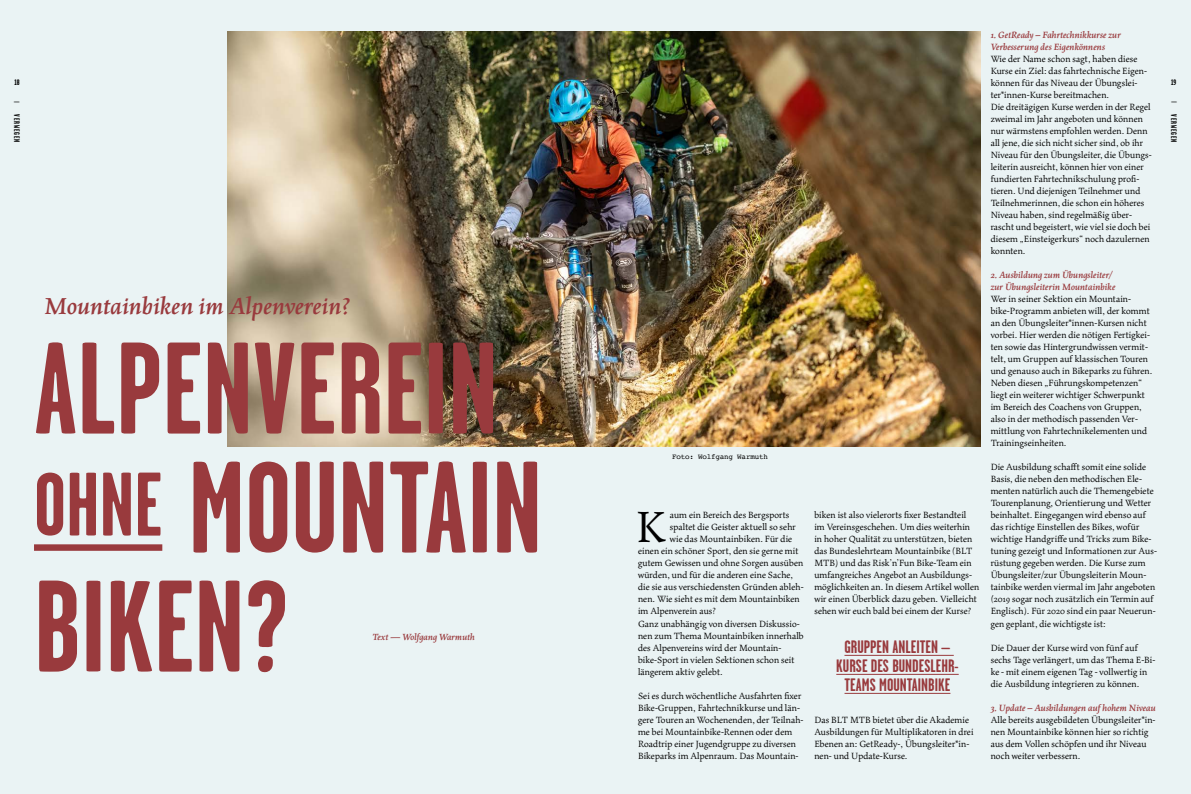
<style>
.page{position:relative;width:1191px;height:794px;background:#eaf3f4}
.page>*{position:absolute;margin:0;border:0;box-sizing:border-box;transform-origin:0 0}
.t1{font:700 130px/119px "Garage Gothic";color:#993a3d}
.t2{font:49.4px "Maiola Pro";color:#000}
.t3{font:italic 700 26px "Maiola Pro";color:#993a3d}
.t4{font:700 18px/19px "Garage Gothic";color:#993a3d;text-align:center}
.t5{font:10.2px/12px "Maiola Pro";color:#000}
.t6{font:italic 700 10.2px/12px "Maiola Pro";color:#993a3d}
.t7{font:italic 700 10px "Maiola Pro";color:#993a3d}
.t8{font:700 8px "Garage Gothic";letter-spacing:.1em;color:#000}
.t9{font:700 8px "Garage Gothic";letter-spacing:.1em;color:#000;scale:1.45 1}
.t10{font:7.5px "Courier";letter-spacing:-.02em;color:#000}
.s1{font-size:90px}
</style>
<div class="page">
<img style="left:227px;top:31px;width:753px;height:415px">
<hr style="left:844px;top:655px;width:109px;height:1px;background:#993a3d">
<hr style="left:836px;top:674px;width:122px;height:1px;background:#993a3d">
<hr style="left:844px;top:693px;width:106px;height:1px;background:#993a3d">
<div style="left:34px;top:544px;width:128px;height:7px;background:#993a3d"></div>
<p class="t8" style="left:15px;top:78px;width:7px">18</p>
<p class="t9" style="left:14px;top:97px;width:6px">–</p>
<p class="t8" style="left:21px;top:114px;width:29px;rotate:90deg">VERWEGEN</p>
<h3 class="t3" style="left:44px;top:292px;width:307px">Mountainbiken im Alpenverein?</h3>
<h1 class="t1" style="left:34px;top:330px;width:510px">ALPENVEREIN<br><span class="s1">OHNE</span> MOUNTAIN<br>BIKEN?</h1>
<p class="t7" style="left:372px;top:631px;width:104px">Text — Wolfgang Warmuth</p>
<p class="t10" style="left:672px;top:451px;width:97px">Foto: Wolfgang Warmuth</p>
<h2 class="t2" style="left:636px;top:501px;width:32px">K</h2>
<p class="t5" style="left:669px;top:509px;width:121px">aum ein Bereich des Bergsports</p>
<p class="t5" style="left:669px;top:521px;width:128px">spaltet die Geister aktuell so sehr</p>
<p class="t5" style="left:669px;top:533px;width:124px">wie das Mountainbiken. Für die</p>
<p class="t5" style="left:638px;top:545px;width:162px">einen ein schöner Sport, den sie gerne mit</p>
<p class="t5" style="left:638px;top:557px;width:167px">gutem Gewissen und ohne Sorgen ausüben</p>
<p class="t5" style="left:638px;top:569px;width:156px">würden, und für die anderen eine Sache,</p>
<p class="t5" style="left:638px;top:581px;width:167px">die sie aus verschiedensten Gründen ableh-</p>
<p class="t5" style="left:638px;top:593px;width:163px">nen. Wie sieht es mit dem Mountainbiken</p>
<p class="t5" style="left:638px;top:605px;width:79px">im Alpenverein aus?</p>
<p class="t5" style="left:638px;top:617px;width:163px">Ganz unabhängig von diversen Diskussio-</p>
<p class="t5" style="left:638px;top:629px;width:167px">nen zum Thema Mountainbiken innerhalb</p>
<p class="t5" style="left:638px;top:641px;width:145px">des Alpenvereins wird der Mountain-</p>
<p class="t5" style="left:638px;top:653px;width:158px">bike-Sport in vielen Sektionen schon seit</p>
<p class="t5" style="left:638px;top:665px;width:86px">längerem aktiv gelebt.</p>
<p class="t5" style="left:638px;top:689px;width:167px">Sei es durch wöchentliche Ausfahrten fixer Bike-Gruppen, Fahrtechnikkurse und län&shy;gere Touren an Wochenenden, der Teilnah&shy;me bei Mountainbike-Rennen oder dem Roadtrip einer Jugendgruppe zu diversen Bikeparks im Alpenraum. Das Mountain-</p>
<p class="t5" style="left:814px;top:509px;width:167px">biken ist also vielerorts fixer Bestandteil im Vereinsgeschehen. Um dies weiterhin in hoher Qualität zu unterstützen, bieten das Bundeslehrteam Mountainbike (BLT MTB) und das Risk’n’Fun Bike-Team ein umfangreiches Angebot an Ausbildungs&shy;möglichkeiten an. In diesem Artikel wollen wir einen Überblick dazu geben. Vielleicht sehen wir euch bald bei einem der Kurse?</p>
<h3 class="t4" style="left:836px;top:638px;width:124px">GRUPPEN ANLEITEN –<br>KURSE DES BUNDESLEHR-<br>TEAMS MOUNTAINBIKE</h3>
<p class="t5" style="left:814px;top:713px;width:161px">Das BLT MTB bietet über die Akademie Ausbildungen für Multiplikatoren in drei Ebenen an: GetReady-, Übungsleiter*in&shy;nen- und Update-Kurse.</p>
<p class="t6" style="left:990px;top:29px;width:132px">1. GetReady – Fahrtechnikkurse zur<br>Verbesserung des Eigenkönnens</p>
<p class="t5" style="left:990px;top:53px;width:163px">Wie der Name schon sagt, haben diese Kurse ein Ziel: das fahrtechnische Eigen&shy;können für das Niveau der Übungslei&shy;ter*innen-Kurse bereitmachen.<br>Die dreitägigen Kurse werden in der Regel zweimal im Jahr angeboten und können nur wärmstens empfohlen werden. Denn all jene, die sich nicht sicher sind, ob ihr Niveau für den Übungsleiter, die Übungs&shy;leiterin ausreicht, können hier von einer fundierten Fahrtechnikschulung profi&shy;tieren. Und diejenigen Teilnehmer und Teilnehmerinnen, die schon ein höheres Niveau haben, sind regelmäßig über&shy;rascht und begeistert, wie viel sie doch bei diesem „Einsteigerkurs“ noch dazulernen konnten.</p>
<p class="t6" style="left:990px;top:269px;width:126px">2. Ausbildung zum Übungsleiter/ zur Übungsleiterin Mountainbike</p>
<p class="t5" style="left:990px;top:293px;width:163px">Wer in seiner Sektion ein Mountain&shy;bike-Programm anbieten will, der kommt an den Übungsleiter*innen-Kursen nicht vorbei. Hier werden die nötigen Fertigkei&shy;ten sowie das Hintergrundwissen vermit&shy;telt, um Gruppen auf klassischen Touren und genauso auch in Bikeparks zu führen.<br>Neben diesen „Führungskompetenzen“ liegt ein weiterer wichtiger Schwerpunkt im Bereich des Coachens von Gruppen, also in der methodisch passenden Ver&shy;mittlung von Fahrtechnikelementen und Trainingseinheiten.</p>
<p class="t5" style="left:990px;top:461px;width:168px">Die Ausbildung schafft somit eine solide Basis, die neben den methodischen Ele&shy;menten natürlich auch die Themengebiete Tourenplanung, Orientierung und Wetter beinhaltet. Eingegangen wird ebenso auf das richtige Einstellen des Bikes, wofür wichtige Handgriffe und Tricks zum Bike&shy;tuning gezeigt und Informationen zur Aus&shy;rüstung gegeben werden. Die Kurse zum Übungsleiter/zur Übungsleiterin Moun&shy;tainbike werden viermal im Jahr angeboten (2019 sogar noch zusätzlich ein Termin auf Englisch). Für 2020 sind ein paar Neuerun&shy;gen geplant, die wichtigste ist:</p>
<p class="t5" style="left:990px;top:641px;width:166px">Die Dauer der Kurse wird von fünf auf sechs Tage verlängert, um das Thema E-Bi&shy;ke - mit einem eigenen Tag - vollwertig in die Ausbildung integrieren zu können.</p>
<p class="t6" style="left:990px;top:701px;width:167px">3. Update – Ausbildungen auf hohem Niveau</p>
<p class="t5" style="left:990px;top:713px;width:166px">Alle bereits ausgebildeten Übungsleiter*in&shy;nen Mountainbike können hier so richtig aus dem Vollen schöpfen und ihr Niveau noch weiter verbessern.</p>
<p class="t8" style="left:1171px;top:78px;width:7px">19</p>
<p class="t9" style="left:1171px;top:97px;width:6px">–</p>
<p class="t8" style="left:1178px;top:114px;width:29px;rotate:90deg">VERWEGEN</p>
</div>
